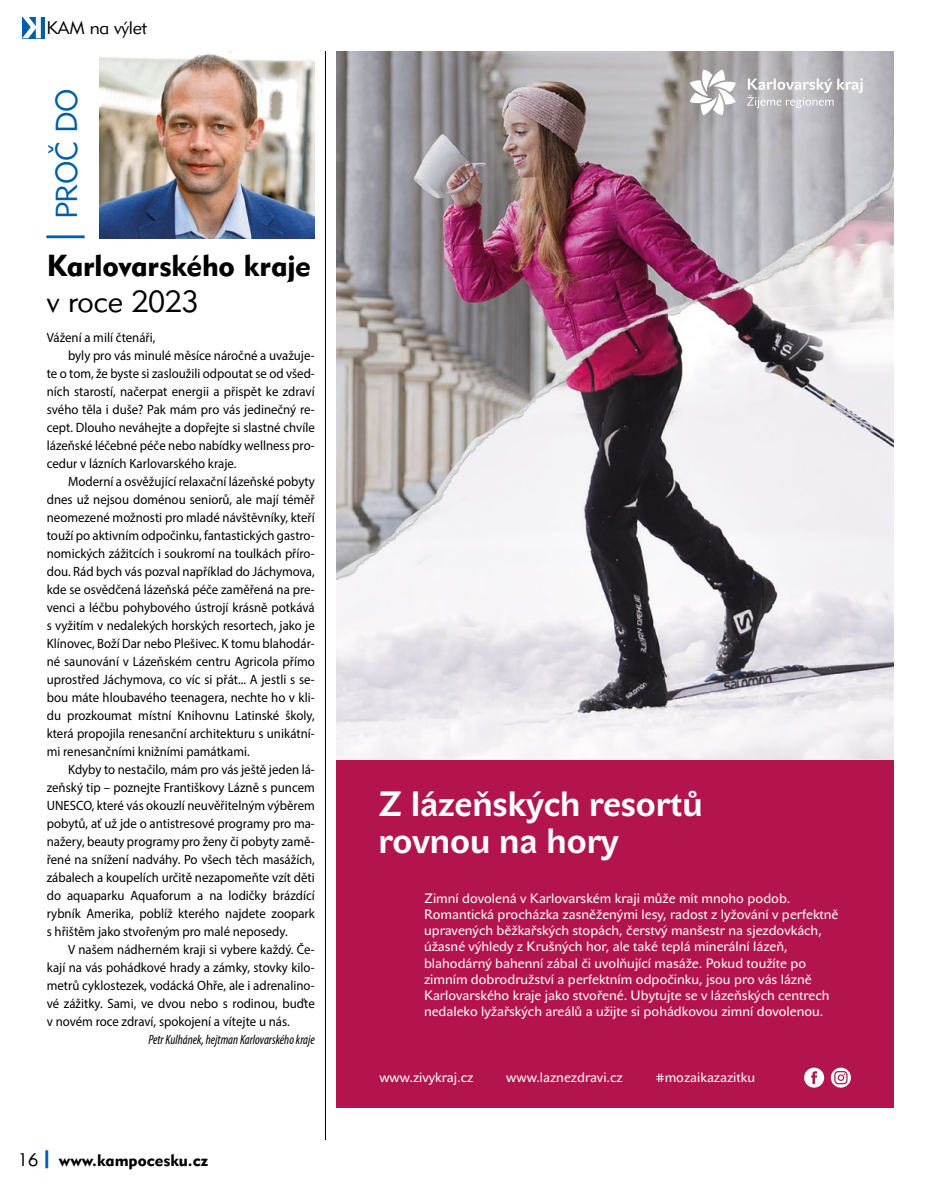
<style>
.page{position:relative;width:936px;height:1191px;background:#fff}
.page>*{position:absolute;margin:0;border:0;box-sizing:border-box;transform-origin:0 0}
.t1{font:700 34.8px/37.5px "John Sans Text Pro";color:#fff}
.hejtman_titulek{font:900 30px/36px "Geometric 415";letter-spacing:-.005em;color:#000}
.hejtman_proc{font:300 30px "Geometric 415";letter-spacing:-.015em;color:#005da9}
.t2{font:300 18px "Geometric 415";letter-spacing:-.01em;color:#000}
.t3{font:900 16.5px "Geometric 415";color:#000}
._7-text{font:13.5px/18px "Myriad Pro";color:#000;text-align:justify;scale:.95 1}
.t4{font:13.5px/16.2px "John Sans Text Pro";color:#fff}
._8-podpis{font:italic condensed 13.5px "Myriad Pro";color:#000;scale:.95 1}
._7-text_neodsazeny{font:13.5px "Myriad Pro";color:#000;scale:.95 1}
.s1{font-weight:300}
.s2{font-weight:300;font-size:18px}
.s3{font-size:18px;color:#005da9}
</style>
<div class="page">
<img style="left:99px;top:51px;width:216px;height:187px">
<img style="left:336px;top:51px;width:557px;height:709px">
<div style="left:336px;top:760px;width:557px;height:347px;background:#b4144d"></div>
<svg style="left:690px;top:69px;width:45px;height:46px"></svg>
<svg style="left:746px;top:78px;width:116px;height:30px;background:#c4c3c7"></svg>
<svg style="left:804px;top:1067px;width:20px;height:20px"></svg>
<svg style="left:830px;top:1067px;width:20px;height:20px"></svg>
<div style="left:22px;top:17px;width:22px;height:21px;background:#005da9"></div>
<svg style="left:22px;top:17px;width:19px;height:21px"></svg>
<hr style="left:325px;top:51px;width:1px;height:1089px;background:#000">
<hr style="left:46px;top:235px;width:39px;height:3px;background:#005da9">
<h3 class="t2" style="left:46px;top:17px;width:102px">KAM na výlet</h3>
<p class="hejtman_proc" style="left:48px;top:219px;width:132px;rotate:-90deg">PROČ DO</p>
<p class="hejtman_titulek" style="left:47px;top:247px;width:265px">Karlovarského kraje <span class="s1">v roce 2023</span></p>
<p class="_7-text_neodsazeny" style="left:47px;top:329px;width:116px">Vážení a milí čtenáři,</p>
<p class="_7-text" style="left:47px;top:346px;width:283px;text-indent:21px">byly pro vás minulé měsíce náročné a uvažuje&shy;te o tom, že byste si zasloužili odpoutat se od všed&shy;ních starostí, načerpat energii a přispět ke zdraví svého těla i duše? Pak mám pro vás jedinečný re&shy;cept. Dlouho neváhejte a dopřejte si slastné chvíle lázeňské léčebné péče nebo nabídky wellness pro&shy;cedur v lázních Karlovarského kraje.</p>
<p class="_7-text" style="left:47px;top:472px;width:284px;text-indent:21px">Moderní a osvěžující relaxační lázeňské pobyty dnes už nejsou doménou seniorů, ale mají téměř neomezené možnosti pro mladé návštěvníky, kteří touží po aktivním odpočinku, fantastických gastro&shy;nomických zážitcích i soukromí na toulkách příro&shy;dou. Rád bych vás pozval například do Jáchymova, kde se osvědčená lázeňská péče zaměřená na pre&shy;venci a léčbu pohybového ústrojí krásně potkává s vyžitím v nedalekých horských resortech, jako je Klínovec, Boží Dar nebo Plešivec. K tomu blahodár&shy;né saunování v Lázeňském centru Agricola přímo uprostřed Jáchymova, co víc si přát... A jestli s se&shy;bou máte hloubavého teenagera, nechte ho v kli&shy;du prozkoumat místní Knihovnu Latinské školy, která propojila renesanční architekturu s unikátní&shy;mi renesančními knižními památkami.</p>
<p class="_7-text" style="left:47px;top:760px;width:284px;text-indent:21px">Kdyby to nestačilo, mám pro vás ještě jeden lá&shy;zeňský tip – poznejte Františkovy Lázně s puncem UNESCO, které vás okouzlí neuvěřitelným výběrem pobytů, ať už jde o antistresové programy pro ma&shy;nažery, beauty programy pro ženy či pobyty zamě&shy;řené na snížení nadváhy. Po všech těch masážích, zábalech a koupelích určitě nezapomeňte vzít děti do aquaparku Aquaforum a na lodičky brázdící rybník Amerika, poblíž kterého najdete zoopark s hřištěm jako stvořeným pro malé neposedy.</p>
<p class="_7-text" style="left:47px;top:940px;width:283px;text-indent:21px">V našem nádherném kraji si vybere každý. Če&shy;kají na vás pohádkové hrady a zámky, stovky kilo&shy;metrů cyklostezek, vodácká Ohře, ale i adrenalino&shy;vé zážitky. Sami, ve dvou nebo s rodinou, buďte v novém roce zdraví, spokojení a vítejte u nás.</p>
<p class="_8-podpis" style="left:148px;top:1031px;width:177px">Petr Kulhánek, hejtman Karlovarského kraje</p>
<p class="t3" style="left:18px;top:1150px;width:192px"><span class="s2">16</span><span class="s3">|</span> www.kampocesku.cz</p>
<p class="t1" style="left:378px;top:785px;width:326px">Z lázeňských resortů rovnou na hory</p>
<p class="t4" style="left:424px;top:890px;width:416px">Zimní dovolená v Karlovarském kraji může mít mnoho podob.<br>Romantická procházka zasněženými lesy, radost z lyžování v perfektně upravených běžkařských stopách, čerstvý manšestr na sjezdovkách, úžasné výhledy z Krušných hor, ale také teplá minerální lázeň, blahodárný bahenní zábal či uvolňující masáže. Pokud toužíte po zimním dobrodružství a perfektním odpočinku, jsou pro vás lázně Karlovarského kraje jako stvořené. Ubytujte se v lázeňských centrech nedaleko lyžařských areálů a užijte si pohádkovou zimní dovolenou.</p>
<p class="t4" style="left:379px;top:1069px;width:95px">www.zivykraj.cz</p>
<p class="t4" style="left:506px;top:1069px;width:118px">www.laznezdravi.cz</p>
<p class="t4" style="left:655px;top:1069px;width:101px">#mozaikazazitku</p>
</div>
